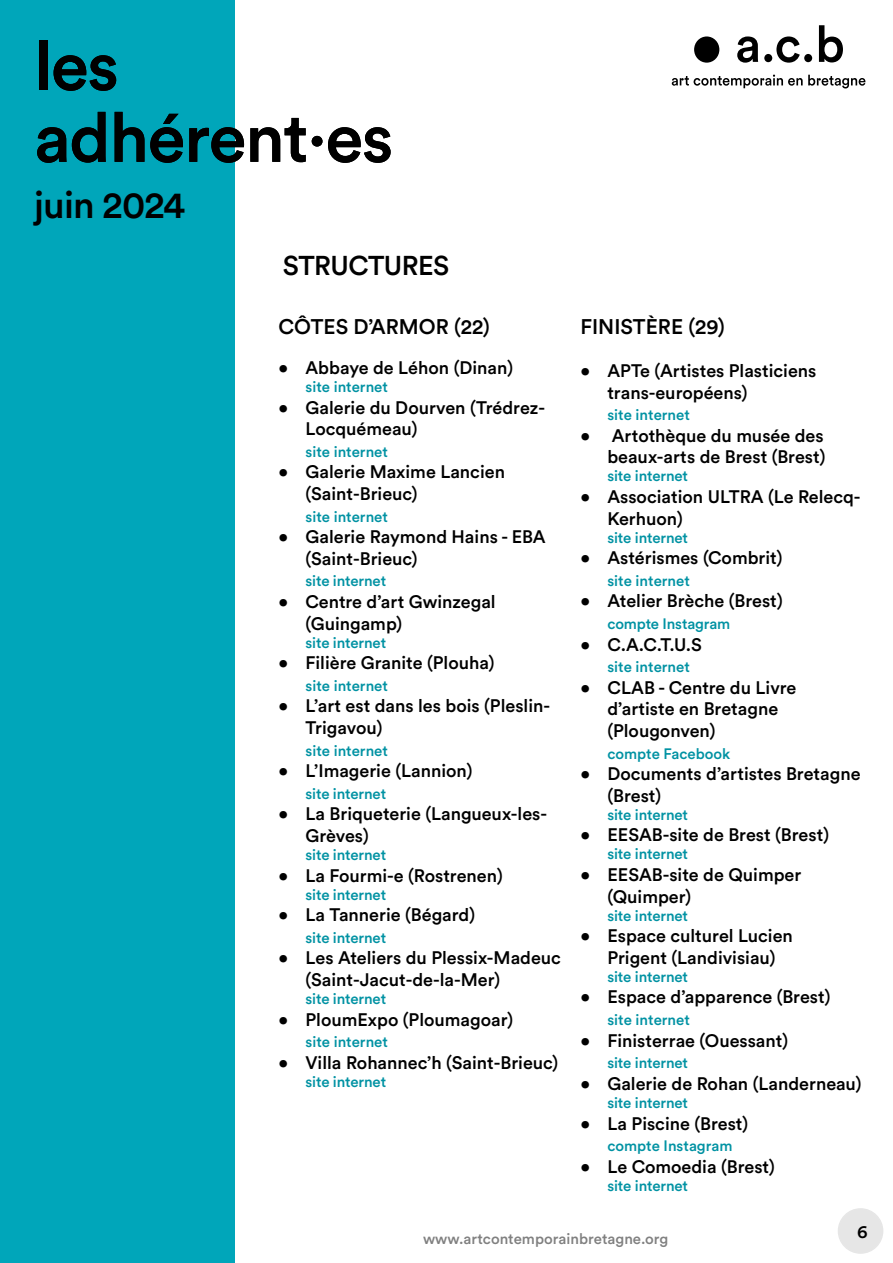
<style>
.page{position:relative;width:893px;height:1263px;background:#fff}
.page>*{position:absolute;margin:0;border:0;box-sizing:border-box;transform-origin:0 0}
.t1{font:500 69px/72px "Circular Std";letter-spacing:-.02em;color:#000}
.t2{font:500 37.5px "Circular Std";letter-spacing:-.02em;color:#000}
.t3{font:500 27px "Circular Std";letter-spacing:-.02em;color:#000}
.t4{font:500 21px "Circular Std";color:#000}
.t5{font:500 18px/21.6px "Circular Std";color:#000}
.t6{font:500 15px "Circular Std";letter-spacing:-.01em;color:#0092a3}
.t7{font:500 15px "Circular Std";color:#000}
</style>
<div class="page">
<div style="left:838px;top:1209px;width:45px;height:44px;background:#e6e6e6;border-radius:50%"></div>
<div style="left:838px;top:1208px;width:45px;height:46px;border:2px solid #000;border-radius:50%"></div>
<div style="left:0;top:0;width:234px;height:1263px;background:#00a6ba"></div>
<div style="left:694px;top:36px;width:25px;height:27px;background:#000;border-radius:50%"></div>
<svg style="left:764px;top:25px;width:79px;height:38px"></svg>
<svg style="left:737px;top:36px;width:21px;height:27px"></svg>
<svg style="left:672px;top:75px;width:193px;height:13px"></svg>
<h1 class="t1" style="left:34px;top:28px;width:361px">les adhérent·es</h1>
<h2 class="t2" style="left:34px;top:181px;width:153px">juin 2024</h2>
<h3 class="t3" style="left:283px;top:248px;width:168px">STRUCTUR ES</h3>
<p class="t4" style="left:279px;top:314px;width:213px">CÔTES D’ARMOR (22)</p>
<p class="t5" style="left:279px;top:356px;width:236px">• Abbaye de Léhon (Dinan)</p>
<p class="t6" style="left:306px;top:377px;width:84px">site internet</p>
<p class="t5" style="left:306px;top:396px;width:241px;text-indent:-27px">• Galerie du Dourven (Trédrez-<br>Locquémeau)</p>
<p class="t6" style="left:306px;top:442px;width:84px">site internet</p>
<p class="t5" style="left:306px;top:461px;width:201px;text-indent:-27px">• Galerie Maxime Lancien (Saint-Brieuc)</p>
<p class="t6" style="left:306px;top:507px;width:84px">site internet</p>
<p class="t5" style="left:306px;top:526px;width:242px;text-indent:-27px">• Galerie Raymond Hains - EBA (Saint-Brieuc)</p>
<p class="t6" style="left:306px;top:572px;width:82px">site internet</p>
<p class="t5" style="left:306px;top:590px;width:192px;text-indent:-27px">• Centre d’art Gwinzegal (Guingamp)</p>
<p class="t6" style="left:306px;top:633px;width:82px">site internet</p>
<p class="t5" style="left:279px;top:652px;width:218px">• Filière Granite (Plouha)</p>
<p class="t6" style="left:306px;top:676px;width:84px">site internet</p>
<p class="t5" style="left:306px;top:695px;width:246px;text-indent:-27px">• L’art est dans les bois (Pleslin-<br>Trigavou)</p>
<p class="t6" style="left:306px;top:741px;width:84px">site internet</p>
<p class="t5" style="left:278px;top:760px;width:196px">• L’I magerie (Lannion)</p>
<p class="t6" style="left:306px;top:784px;width:82px">site internet</p>
<p class="t5" style="left:306px;top:803px;width:243px;text-indent:-27px">• La Briqueterie (Langueux-les-<br>Grèves)</p>
<p class="t6" style="left:306px;top:845px;width:82px">site internet</p>
<p class="t5" style="left:279px;top:864px;width:226px">• La Fourmi-e (Rostrenen)</p>
<p class="t6" style="left:306px;top:885px;width:82px">site internet</p>
<p class="t5" style="left:279px;top:904px;width:198px">• La Tannerie (Bégard)</p>
<p class="t6" style="left:306px;top:928px;width:82px">site internet</p>
<p class="t5" style="left:306px;top:947px;width:257px;text-indent:-27px">• Les Ateliers du Plessix-Madeuc (Saint-Jacut-de-la-Mer)</p>
<p class="t6" style="left:306px;top:989px;width:82px">site internet</p>
<p class="t5" style="left:279px;top:1008px;width:236px">• PloumExpo (Ploumagoar)</p>
<p class="t6" style="left:306px;top:1032px;width:84px">site internet</p>
<p class="t5" style="left:279px;top:1051px;width:281px">• Villa Rohannec’h (Saint-Brieuc)</p>
<p class="t6" style="left:306px;top:1072px;width:82px">site internet</p>
<p class="t4" style="left:580px;top:313px;width:146px">FI NISTÈRE (29)</p>
<p class="t5" style="left:607px;top:359px;width:210px;text-indent:-27px">• APTe (Artistes Plasticiens trans-européens)</p>
<p class="t6" style="left:607px;top:405px;width:84px">site internet</p>
<p class="t5" style="left:580px;top:424px;width:247px;text-align:right">• Artothèque du musée des beaux-arts de Brest (Brest)</p>
<p class="t6" style="left:607px;top:467px;width:82px">site internet</p>
<p class="t5" style="left:607px;top:485px;width:255px;text-indent:-27px">• Association ULTRA (Le Relecq-<br>Kerhuon)</p>
<p class="t6" style="left:607px;top:528px;width:82px">site internet</p>
<p class="t5" style="left:580px;top:547px;width:204px">• Astérismes (Combrit)</p>
<p class="t6" style="left:607px;top:571px;width:84px">site internet</p>
<p class="t5" style="left:580px;top:590px;width:204px">• Atelier Brèche (Brest)</p>
<p class="t6" style="left:607px;top:614px;width:124px">compte I nstagram</p>
<p class="t5" style="left:580px;top:633px;width:123px">• C.A.C.T.U.S</p>
<p class="t6" style="left:607px;top:657px;width:84px">site internet</p>
<p class="t5" style="left:607px;top:676px;width:190px;text-indent:-27px">• CLAB - Centre du Livre d’artiste en Bretagne (Plougonven)</p>
<p class="t6" style="left:607px;top:744px;width:124px">compte Facebook</p>
<p class="t5" style="left:607px;top:763px;width:255px;text-indent:-27px">• Documents d’artistes Bretagne (Brest)</p>
<p class="t6" style="left:607px;top:805px;width:82px">site internet</p>
<p class="t5" style="left:580px;top:824px;width:250px">• EESAB-site de Brest (Brest)</p>
<p class="t6" style="left:607px;top:845px;width:82px">site internet</p>
<p class="t5" style="left:607px;top:863px;width:195px;text-indent:-27px">• EESAB-site de Quimper (Quimper)</p>
<p class="t6" style="left:607px;top:906px;width:82px">site internet</p>
<p class="t5" style="left:580px;top:925px;width:214px;text-align:center">• Espace culturel Lucien<br>Prigent (Landivisiau)</p>
<p class="t6" style="left:607px;top:967px;width:82px">site internet</p>
<p class="t5" style="left:580px;top:986px;width:252px">• Espace d’apparence (Brest)</p>
<p class="t6" style="left:607px;top:1010px;width:84px">site internet</p>
<p class="t5" style="left:580px;top:1029px;width:209px">• Finisterrae (Ouessant)</p>
<p class="t6" style="left:607px;top:1053px;width:82px">site internet</p>
<p class="t5" style="left:580px;top:1072px;width:283px">• Galerie de Rohan (Landerneau)</p>
<p class="t6" style="left:607px;top:1093px;width:82px">site internet</p>
<p class="t5" style="left:580px;top:1112px;width:169px">• La Piscine (Brest)</p>
<p class="t6" style="left:607px;top:1136px;width:127px">compte I nstagram</p>
<p class="t5" style="left:580px;top:1155px;width:196px">• Le Comoedia (Brest)</p>
<p class="t6" style="left:607px;top:1176px;width:82px">site internet</p>
<p class="t7" style="left:423px;top:1230px;width:247px">www.artcontemporainbretagne.org</p>
<p class="t5" style="left:857px;top:1221px;width:12px">6</p>
</div>
